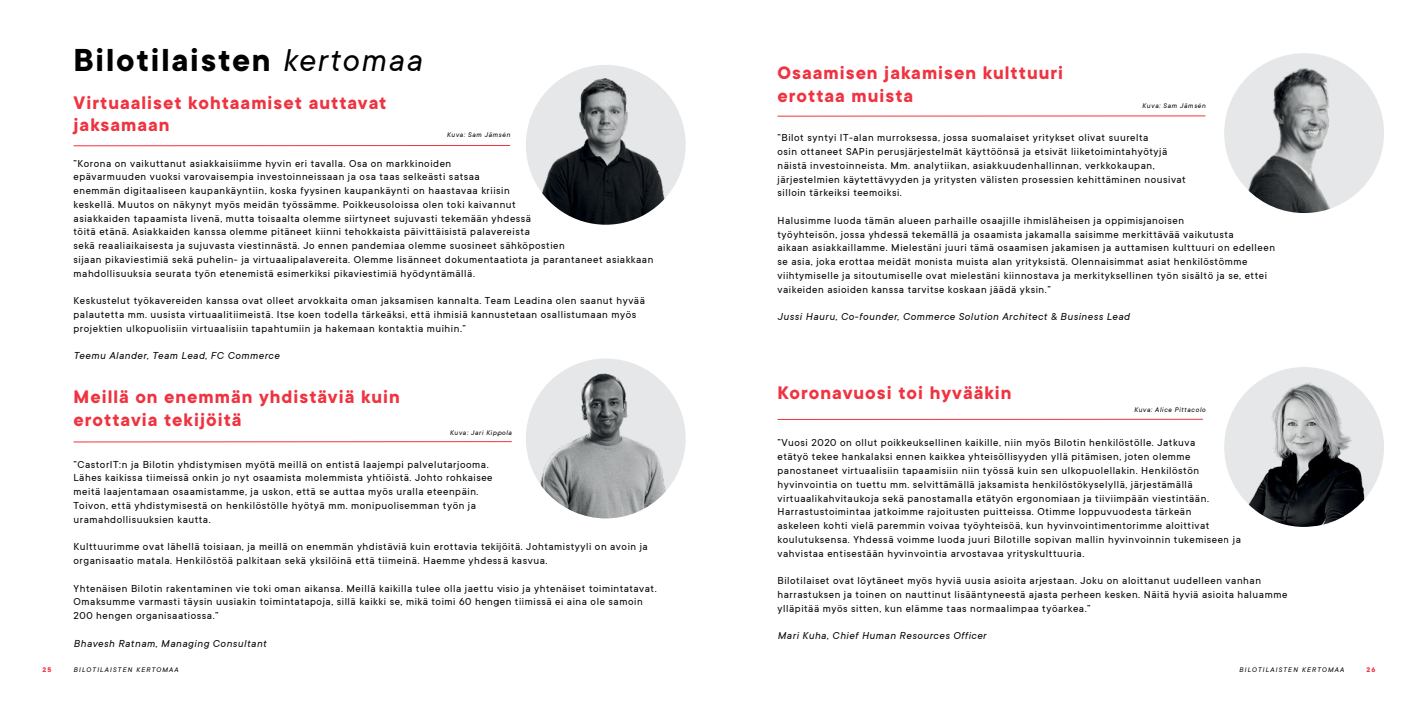
<style>
.page{position:relative;width:1418px;height:709px;background:#fff}
.page>*{position:absolute;margin:0;border:0;box-sizing:border-box;transform-origin:0 0}
.t1{font:700 35px "TT Commons";letter-spacing:.05em;color:#000}
.t2{font:700 20px/22.5px "TT Commons";letter-spacing:.05em;color:#ef3340}
.t3{font:11.25px/13.8px "TT Commons";letter-spacing:.05em;color:#000}
.t4{font:italic 11.25px "TT Commons";letter-spacing:.05em;color:#000}
.t5{font:italic 7.5px "TT Commons";letter-spacing:.08em;color:#000}
.t6{font:italic 7.5px "TT Commons";letter-spacing:.15em;color:#000}
.t7{font:700 7.5px "TT Commons";color:#ef3340}
.s1{font-weight:400;font-style:italic}
</style>
<div class="page">
<hr style="left:74px;top:145px;width:436px;height:1px;background:#ef3340">
<hr style="left:74px;top:441px;width:437px;height:1px;background:#ef3340">
<hr style="left:777px;top:419px;width:425px;height:1px;background:#ef3340">
<hr style="left:777px;top:116px;width:428px;height:1px;background:#ef3340">
<div style="left:1224px;top:53px;width:159px;height:160px;background:#e6e7e8;border-radius:50%"></div>
<img style="left:1224px;top:53px;width:138px;height:160px">
<div style="left:526px;top:65px;width:159px;height:160px;background:#e6e7e8;border-radius:50%"></div>
<img style="left:532px;top:68px;width:148px;height:157px">
<img style="left:526px;top:358px;width:159px;height:160px;border-radius:80px">
<div style="left:1224px;top:367px;width:159px;height:160px;background:#e6e7e8;border-radius:50%"></div>
<img style="left:1229px;top:367px;width:137px;height:160px">
<p class="t1" style="left:74px;top:41px;width:349px">Bilotilaisten <span class="s1">kertomaa</span></p>
<p class="t2" style="left:74px;top:91px;width:314px">Virtuaaliset kohtaamiset auttavat jaksamaan</p>
<p class="t5" style="left:447px;top:131px;width:65px">Kuva: Sam Jämsén</p>
<p class="t3" style="left:74px;top:156px;width:581px">”Korona on vaikuttanut asiakkaisiimme hyvin eri tavalla. Osa on markkinoiden<br>epävarmuuden vuoksi varovaisempia investoinneissaan ja osa taas selkeästi satsaa<br>enemmän digitaaliseen kaupankäyntiin, koska fyysinen kaupankäynti on haastavaa kriisin<br>keskellä. Muutos on näkynyt myös meidän työssämme. Poikkeusoloissa olen toki kaivannut<br>asiakkaiden tapaamista livenä, mutta toisaalta olemme siirtyneet sujuvasti tekemään yhdessä<br>töitä etänä. Asiakkaiden kanssa olemme pitäneet kiinni tehokkaista päivittäisistä palavereista<br>sekä reaaliaikaisesta ja sujuvasta viestinnästä. Jo ennen pandemiaa olemme suosineet sähköpostien<br>sijaan pikaviestimiä sekä puhelin- ja virtuaalipalavereita. Olemme lisänneet dokumentaatiota ja parantaneet asiakkaan mahdollisuuksia seurata työn etenemistä esimerkiksi pikaviestimiä hyödyntämällä.</p>
<p class="t3" style="left:74px;top:294px;width:573px">Keskustelut työkavereiden kanssa ovat olleet arvokkaita oman jaksamisen kannalta. Team Leadina olen saanut hyvää palautetta mm. uusista virtuaalitiimeistä. Itse koen todella tärkeäksi, että ihmisiä kannustetaan osallistumaan myös projektien ulkopuolisiin virtuaalisiin tapahtumiin ja hakemaan kontaktia muihin.”</p>
<p class="t4" style="left:74px;top:350px;width:207px">Teemu Alander, Team Lead, FC Commerce</p>
<p class="t2" style="left:777px;top:62px;width:287px">Osaamisen jakamisen kulttuuri erottaa muista</p>
<p class="t5" style="left:1142px;top:102px;width:65px">Kuva: Sam Jämsén</p>
<p class="t3" style="left:777px;top:131px;width:372px">”Bilot syntyi IT-alan murroksessa, jossa suomalaiset yritykset olivat suurelta</p>
<p class="t3" style="left:777px;top:145px;width:391px">osin ottaneet SAPin perusjärjestelmät käyttöönsä ja etsivät liiketoimintahyötyjä</p>
<p class="t3" style="left:777px;top:158px;width:378px">näistä investoinneista. Mm. analytiikan, asiakkuudenhallinnan, verkkokaupan,</p>
<p class="t3" style="left:777px;top:172px;width:410px">järjestelmien käytettävyyden ja yritysten välisten prosessien kehittäminen nousivat silloin tärkeiksi teemoiksi.</p>
<p class="t3" style="left:777px;top:213px;width:499px">Halusimme luoda tämän alueen parhaille osaajille ihmisläheisen ja oppimisjanoisen<br>työyhteisön, jossa yhdessä tekemällä ja osaamista jakamalla saisimme merkittävää vaikutusta<br>aikaan asiakkaillamme. Mielestäni juuri tämä osaamisen jakamisen ja auttamisen kulttuuri on edelleen se asia, joka erottaa meidät monista muista alan yrityksistä. Olennaisimmat asiat henkilöstömme viihtymiselle ja sitoutumiselle ovat mielestäni kiinnostava ja merkityksellinen työn sisältö ja se, ettei vaikeiden asioiden kanssa tarvitse koskaan jäädä yksin.”</p>
<p class="t4" style="left:777px;top:310px;width:354px">Jussi Hauru, Co-founder, Commerce Solution Architect &amp; Business Lead</p>
<p class="t2" style="left:74px;top:386px;width:328px">Meillä on enemmän yhdistäviä kuin erottavia tekijöitä</p>
<p class="t2" style="left:777px;top:382px;width:235px">Koronavuosi toi hyvääkin</p>
<p class="t5" style="left:450px;top:428px;width:63px">Kuva: Jari Kippola</p>
<p class="t5" style="left:1133px;top:405px;width:73px">Kuva: Alice Pittacolo</p>
<p class="t3" style="left:74px;top:457px;width:420px">”CastorIT:n ja Bilotin yhdistymisen myötä meillä on entistä laajempi palvelutarjooma.<br>Lähes kaikissa tiimeissä onkin jo nyt osaamista molemmista yhtiöistä. Johto rohkaisee meitä laajentamaan osaamistamme, ja uskon, että se auttaa myös uralla eteenpäin.<br>Toivon, että yhdistymisestä on henkilöstölle hyötyä mm. monipuolisemman työn ja uramahdollisuuksien kautta.</p>
<p class="t3" style="left:74px;top:540px;width:576px">Kulttuurimme ovat lähellä toisiaan, ja meillä on enemmän yhdistäviä kuin erottavia tekijöitä. Johtamistyyli on avoin ja organisaatio matala. Henkilöstöä palkitaan sekä yksilöinä että tiimeinä. Haemme yhdessä kasvua.</p>
<p class="t3" style="left:74px;top:581px;width:584px">Yhtenäisen Bilotin rakentaminen vie toki oman aikansa. Meillä kaikilla tulee olla jaettu visio ja yhtenäiset toimintatavat.<br>Omaksumme varmasti täysin uusiakin toimintatapoja, sillä kaikki se, mikä toimi 60 hengen tiimissä ei aina ole samoin<br>200 hengen organisaatiossa.”</p>
<p class="t4" style="left:74px;top:637px;width:194px">Bhavesh Ratnam, Managing Consultant</p>
<p class="t3" style="left:777px;top:436px;width:465px">”Vuosi 2020 on ollut poikkeuksellinen kaikille, niin myös Bilotin henkilöstölle. Jatkuva<br>etätyö tekee hankalaksi ennen kaikkea yhteisöllisyyden yllä pitämisen, joten olemme panostaneet virtuaalisiin tapaamisiin niin työssä kuin sen ulkopuolellakin. Henkilöstön hyvinvointia on tuettu mm. selvittämällä jaksamista henkilöstökyselyllä, järjestämällä virtuaalikahvitaukoja sekä panostamalla etätyön ergonomiaan ja tiiviimpään viestintään.<br>Harrastustoimintaa jatkoimme rajoitusten puitteissa. Otimme loppuvuodesta tärkeän<br>askeleen kohti vielä paremmin voivaa työyhteisöä, kun hyvinvointimentorimme aloittivat koulutuksensa. Yhdessä voimme luoda juuri Bilotille sopivan mallin hyvinvoinnin tukemiseen ja vahvistaa entisestään hyvinvointia arvostavaa yrityskulttuuria.</p>
<p class="t3" style="left:777px;top:574px;width:511px">Bilotilaiset ovat löytäneet myös hyviä uusia asioita arjestaan. Joku on aloittanut uudelleen vanhan harrastuksen ja toinen on nauttinut lisääntyneestä ajasta perheen kesken. Näitä hyviä asioita haluamme ylläpitää myös sitten, kun elämme taas normaalimpaa työarkea.”</p>
<p class="t4" style="left:777px;top:629px;width:210px">Mari Kuha, Chief Human Resources Officer</p>
<p class="t7" style="left:43px;top:665px;width:10px">25</p>
<p class="t7" style="left:1366px;top:665px;width:10px">26</p>
<p class="t6" style="left:74px;top:665px;width:106px">BILOTILAISTEN KERTOMAA</p>
<p class="t6" style="left:1239px;top:665px;width:106px">BILOTILAISTEN KERTOMAA</p>
</div>
